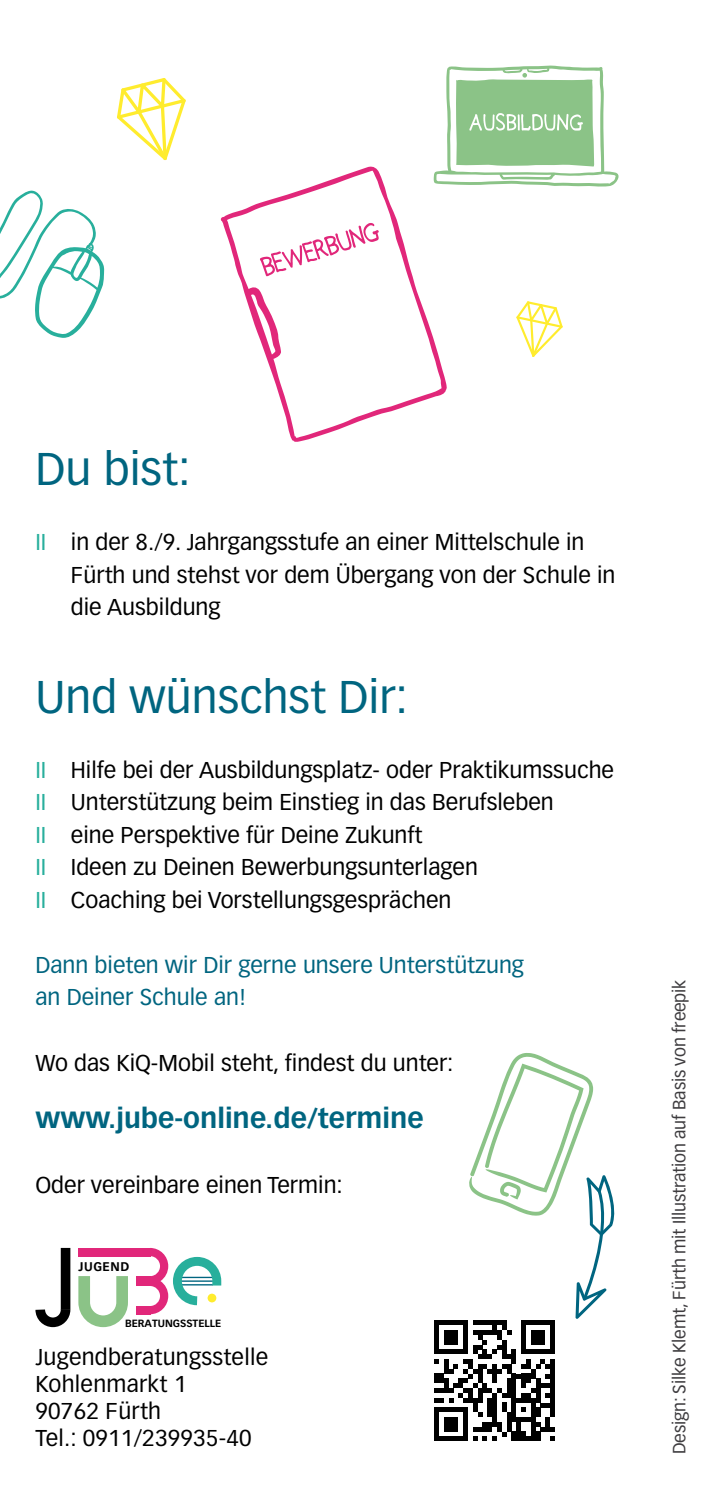
<style>
.page{position:relative;width:702px;height:1489px;background:#fff}
.page>*{position:absolute;margin:0;border:0;box-sizing:border-box;transform-origin:0 0}
.t1{font:45px "Vectora LT Pro";color:#006580}
.t2{font:700 27.5px "Vectora LT Pro";color:#006580}
.t3{font:22.5px/32.5px "Vectora LT Pro";color:#000}
.t4{font:22.5px/32.5px "Vectora LT Pro";color:#006580}
.t5{font:17.5px "Vectora LT Pro";letter-spacing:-.01em;color:#3e3c3f}
.t6{font:700 12.25px "Vectora LT Pro";letter-spacing:.05em;color:#000}
.t7{font:700 10.25px "Vectora LT Pro";color:#000}
.s1{color:#28af9c}
</style>
<div class="page">
<svg style="left:0;top:190px;width:105px;height:148px"></svg>
<svg style="left:220px;top:166px;width:227px;height:276px"></svg>
<svg style="left:260px;top:223px;width:119px;height:53px"></svg>
<svg style="left:433px;top:65px;width:186px;height:122px"></svg>
<svg style="left:434px;top:1053px;width:181px;height:388px"></svg>
<div style="left:61px;top:1247px;width:9px;height:62px;background:#000"></div>
<svg style="left:35px;top:1264px;width:93px;height:64px"></svg>
<div style="left:136px;top:1305px;width:14px;height:9px;background:#e1277a"></div>
<div style="left:78px;top:1247px;width:72px;height:8px;background:#e1277a"></div>
<div style="left:136px;top:1275px;width:14px;height:10px;background:#e1277a"></div>
<svg style="left:150px;top:1247px;width:72px;height:67px"></svg>
<div style="left:207px;top:1293px;width:9px;height:9px;background:#ffec2e;border-radius:50%"></div>
<svg style="left:516px;top:301px;width:46px;height:56px"></svg>
<svg style="left:117px;top:78px;width:69px;height:82px"></svg>
<h1 class="t1" style="left:35px;top:442px;width:157px">Du bist:</h1>
<p class="t3" style="left:71px;top:526px;width:546px;text-indent:-35px"><span class="s1">II</span> in der 8./9. Jahrgangsstufe an einer Mittelschule in<br>Fürth und stehst vor dem Übergang von der Schule in die Ausbildung</p>
<h1 class="t1" style="left:35px;top:669px;width:374px">Und wünschst Dir:</h1>
<p class="t3" style="left:35px;top:753px;width:580px"><span class="s1">II</span> Hilfe bei der Ausbildungsplatz- oder Praktikumssuche <span class="s1">II</span> Unterstützung beim Einstieg in das Berufsleben<br><span class="s1">II</span> eine Perspektive für Deine Zukunft<br><span class="s1">II</span> Ideen zu Deinen Bewerbungsunterlagen<br><span class="s1">II</span> Coaching bei Vorstellungsgesprächen</p>
<p class="t4" style="left:35px;top:948px;width:490px">Dann bieten wir Dir gerne unsere Unterstützung an Deiner Schule an!</p>
<p class="t3" style="left:35px;top:1046px;width:419px">Wo das KiQ-Mobil steht, findest du unter:</p>
<p class="t2" style="left:35px;top:1101px;width:389px">www.jube-online.de/termine</p>
<p class="t3" style="left:35px;top:1168px;width:309px">Oder vereinbare einen Termin:</p>
<p class="t6" style="left:78px;top:1258px;width:53px">JUGEND</p>
<p class="t7" style="left:125px;top:1316px;width:98px">BERATUNGSSTELLE</p>
<p class="t3" style="left:35px;top:1343px;width:234px;line-height:27px">Jugendberatungsstelle<br>Kohlenmarkt 1<br>90762 Fürth<br>Tel.: 0911/239935-40</p>
<p class="t5" style="left:668px;top:1453px;width:476px;rotate:-90deg">Design: Silke Klemt, Fürth mit Illustration auf Basis von freepik</p>
</div>
